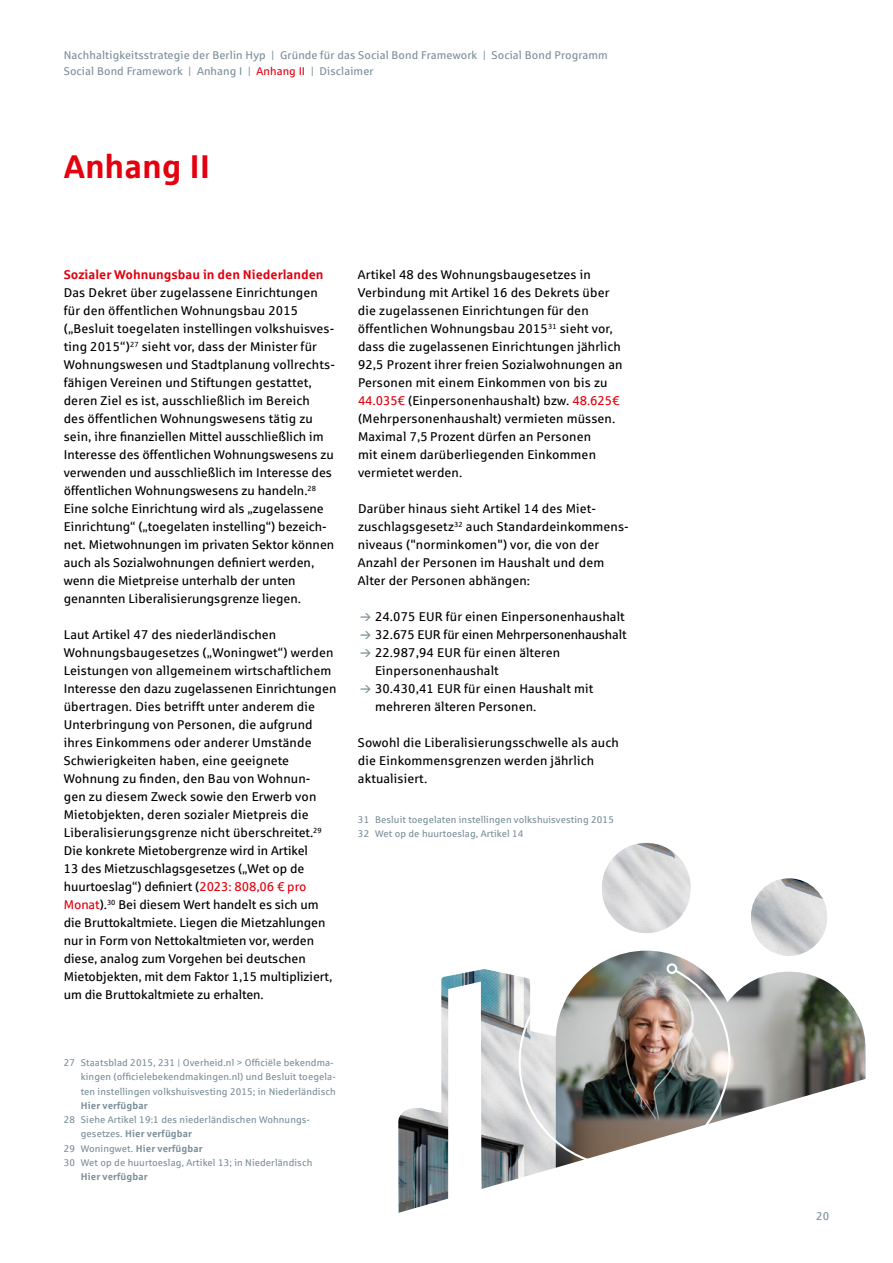
<style>
.page{position:relative;width:893px;height:1263px;background:#fff}
.page>*{position:absolute;margin:0;border:0;box-sizing:border-box;transform-origin:0 0}
.t1{font:700 33px "Sparkasse Rg";color:#e3000f}
.t2{font:12.75px/18px "Sparkasse Rg";letter-spacing:.01em;color:#000}
.t3{font:700 12.75px "Sparkasse Rg";color:#e3000f}
.t4{font:11.25px/15.8px "Sparkasse Rg";letter-spacing:.01em;color:#7c909a}
.t5{font:9.75px/14.2px "Sparkasse Rg";letter-spacing:.01em;color:#7c909a}
.t6{font:700 9.75px "Sparkasse Rg";letter-spacing:.01em;color:#7c909a}
.s1{color:#e3000f}
.s2{font-weight:400}
</style>
<div class="page">
<img style="left:441px;top:969px;width:61px;height:102px">
<svg style="left:448px;top:981px;width:36px;height:90px"></svg>
<img style="left:601px;top:950px;width:265px;height:121px">
<img style="left:602px;top:843px;width:88px;height:90px">
<img style="left:751px;top:878px;width:76px;height:78px">
<img style="left:502px;top:963px;width:243px;height:108px">
<svg style="left:579px;top:963px;width:15px;height:8px"></svg>
<svg style="left:664px;top:961px;width:16px;height:14px"></svg>
<svg style="left:398px;top:1071px;width:468px;height:142px"></svg>
<p class="t4" style="left:64px;top:47px;width:546px">Nachhaltigkeitsstrategie der Berlin Hyp | Gründe für das Social Bond Framework | Social Bond Programm<br>Social Bond Framework | Anhang I | <span class="s1">Anhang II</span> | Disclaimer</p>
<h1 class="t1" style="left:64px;top:145px;width:148px">Anhang II</h1>
<p class="t3" style="left:64px;top:266px;width:261px">Sozialer Wohnungsbau in den Niederlanden</p>
<p class="t2" style="left:64px;top:283px;width:273px">Das Dekret über zugelassene Einrichtungen für den öffentlichen Wohnungsbau 2015 („Besluit toegelaten instellingen volkshuisves&shy;ting 2015“)<sup>27</sup> sieht vor, dass der Minister für Wohnungswesen und Stadtplanung vollrechts&shy;fähigen Vereinen und Stiftungen gestattet, deren Ziel es ist, ausschließlich im Bereich<br>des öffentlichen Wohnungswesens tätig zu sein, ihre finanziellen Mittel ausschließlich im Interesse des öffentlichen Wohnungswesens zu verwenden und ausschließlich im Interesse des öffentlichen Wohnungswesens zu handeln.<sup>28<br></sup>Eine solche Einrichtung wird als „zugelassene Einrichtung“ („toegelaten instelling“) bezeich&shy;net. Mietwohnungen im privaten Sektor können auch als Sozialwohnungen definiert werden, wenn die Mietpreise unterhalb der unten genannten Liberalisierungsgrenze liegen.</p>
<p class="t2" style="left:64px;top:625px;width:274px">Laut Artikel 47 des niederländischen Wohnungsbaugesetzes („Woningwet“) werden Leistungen von allgemeinem wirtschaftlichem Interesse den dazu zugelassenen Einrichtungen übertragen. Dies betrifft unter anderem die Unterbringung von Personen, die aufgrund ihres Einkommens oder anderer Umstände Schwierigkeiten haben, eine geeignete Wohnung zu finden, den Bau von Wohnun-<br>gen zu diesem Zweck sowie den Erwerb von Mietobjekten, deren sozialer Mietpreis die Liberalisierungsgrenze nicht überschreitet.<sup>29<br></sup>Die konkrete Mietobergrenze wird in Artikel<br>13 des Mietzuschlagsgesetzes („Wet op de huurtoeslag“) definiert (<span class="s1">2023: 808,06 € pro Monat</span>).<sup>30</sup> Bei diesem Wert handelt es sich um die Bruttokaltmiete. Liegen die Mietzahlungen nur in Form von Nettokaltmieten vor, werden diese, analog zum Vorgehen bei deutschen Mietobjekten, mit dem Faktor 1,15 multipliziert, um die Bruttokaltmiete zu erhalten.</p>
<p class="t2" style="left:358px;top:265px;width:266px">Artikel 48 des Wohnungsbaugesetzes in Verbindung mit Artikel 16 des Dekrets über die zugelassenen Einrichtungen für den öffentlichen Wohnungsbau 2015<sup>31</sup> sieht vor, dass die zugelassenen Einrichtungen jährlich 92,5 Prozent ihrer freien Sozialwohnungen an Personen mit einem Einkommen von bis zu <span class="s1">44.035€</span> (Einpersonenhaushalt) bzw. <span class="s1">48.625€ </span>(Mehrpersonenhaushalt) vermieten müssen.<br>Maximal 7,5 Prozent dürfen an Personen<br>mit einem darüberliegenden Einkommen vermietet werden.</p>
<p class="t2" style="left:358px;top:499px;width:271px">Darüber hinaus sieht Artikel 14 des Miet&shy;zuschlagsgesetz<sup>32</sup> auch Standardeinkommens&shy;niveaus ("norminkomen") vor, die von der Anzahl der Personen im Haushalt und dem Alter der Personen abhängen:</p>
<p class="t2" style="left:375px;top:607px;width:253px">24.075 EUR für einen Einpersonenhaushalt 32.675 EUR für einen Mehrpersonenhaushalt 22.987,94 EUR für einen älteren Einpersonenhaushalt<br>30.430,41 EUR für einen Haushalt mit mehreren älteren Personen.</p>
<p class="t2" style="left:358px;top:733px;width:262px">Sowohl die Liberalisierungsschwelle als auch die Einkommensgrenzen werden jährlich aktualisiert.</p>
<p class="t5" style="left:358px;top:812px;width:257px">31 Besluit toegelaten instellingen volkshuisvesting 2015<br>32 Wet op de huurtoeslag, Artikel 14</p>
<p class="t5" style="left:81px;top:1055px;width:257px;text-indent:-17px">27 Staatsblad 2015, 231 | Overheid.nl &gt; Officiële bekendma&shy;kingen (officielebekendmakingen.nl) und Besluit toegela&shy;ten instellingen volkshuisvesting 2015; in Niederländisch</p>
<p class="t6" style="left:81px;top:1099px;width:68px">Hier verfügbar</p>
<p class="t5" style="left:64px;top:1112px;width:247px">28 Siehe Artikel 19:1 des niederländischen Wohnungs-</p>
<p class="t6" style="left:81px;top:1128px;width:113px"><span class="s2">gesetzes.</span> Hier verfügbar</p>
<p class="t6" style="left:64px;top:1142px;width:140px"><span class="s2">29 Woningwet.</span> Hier verfügbar</p>
<p class="t5" style="left:64px;top:1155px;width:250px">30 Wet op de huurtoeslag, Artikel 13; in Niederländisch</p>
<p class="t6" style="left:81px;top:1170px;width:68px">Hier verfügbar</p>
<p class="t4" style="left:816px;top:1208px;width:15px">20</p>
</div>
